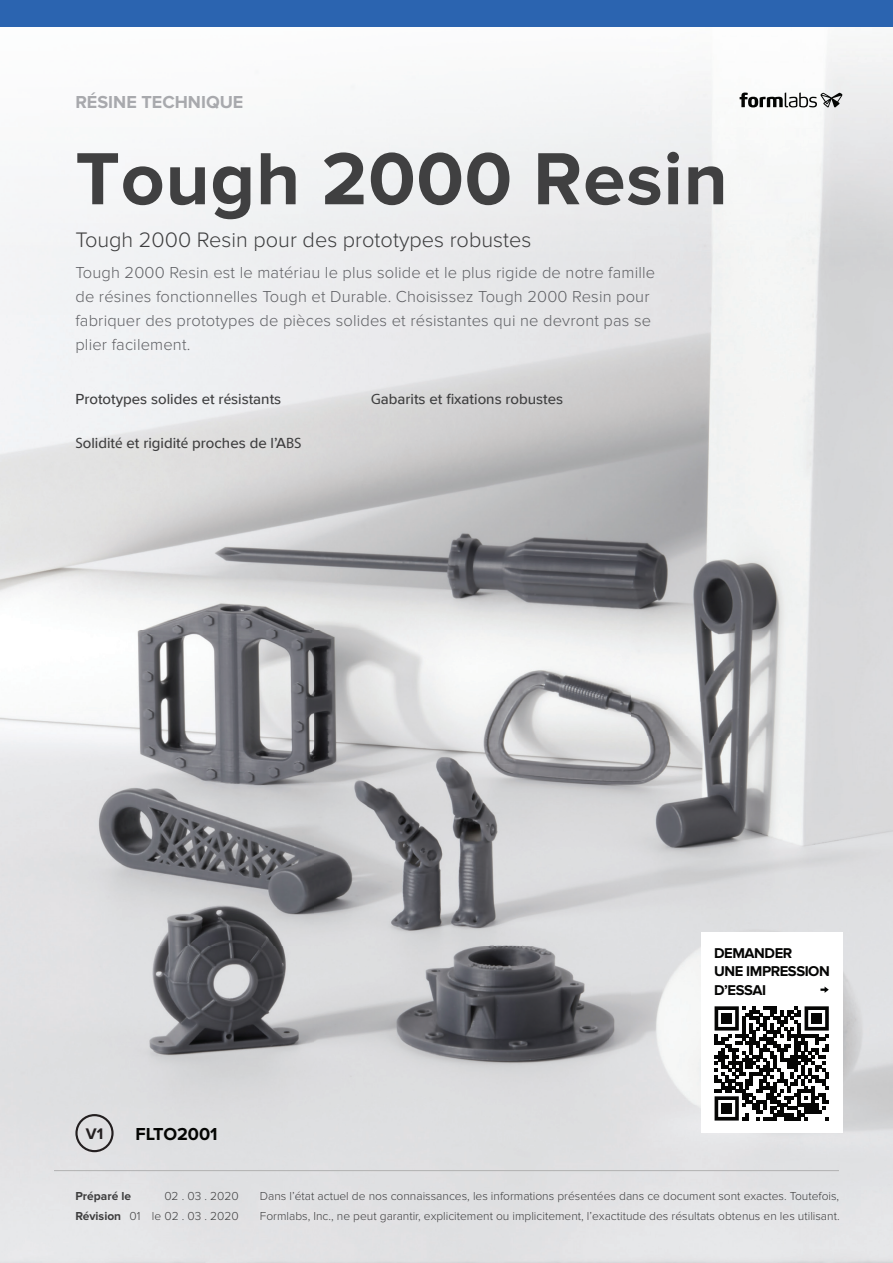
<style>
.page{position:relative;width:893px;height:1263px;background:#fff}
.page>*{position:absolute;margin:0;border:0;box-sizing:border-box;transform-origin:0 0}
.t1{font:700 76.5px "Proxima Nova";letter-spacing:.01em;color:#404041}
.t2{font:300 21.75px "Proxima Nova";color:#3e3e3f}
.t3{font:700 18px "Proxima Nova";color:#a8a9ad}
.t4{font:700 18px "Proxima Nova";color:#040503}
.t5{font:300 16.5px/24px "Proxima Nova";letter-spacing:.01em;color:#606165}
.t6{font:700 15.9px "Proxima Nova";color:#231f20}
.t7{font:500 15px "Proxima Nova";color:#3e3e3f}
.t8{font:700 14.7px/18.1px "Proxima Nova";letter-spacing:-.03em;color:#050504}
.t9{font:300 12px/19.5px "Proxima Nova";color:#3e3e3f}
.t10{font:700 12px "Proxima Nova";color:#3e3e3f}
.s1{font-family:"Myriad Pro";font-weight:400}
.s2{font-weight:700}
</style>
<div class="page">
<img style="left:0;top:49px;width:893px;height:1214px">
<div style="left:0;top:0;width:893px;height:27px;background:#2b64b0"></div>
<svg style="left:740px;top:92px;width:102px;height:16px"></svg>
<div style="left:701px;top:933px;width:141px;height:200px;background:#fff"></div>
<svg style="left:820px;top:986px;width:9px;height:7px"></svg>
<svg style="left:715px;top:1006px;width:114px;height:114px"></svg>
<div style="left:721px;top:1013px;width:11px;height:11px;background:#050504"></div>
<div style="left:811px;top:1013px;width:11px;height:11px;background:#050504"></div>
<div style="left:721px;top:1103px;width:11px;height:11px;background:#050504"></div>
<hr style="left:54px;top:1170px;width:785px;height:1px;background:#b1b1b1">
<svg style="left:75px;top:1114px;width:39px;height:38px"></svg>
<h3 class="t3" style="left:75px;top:92px;width:170px">RÉSINE TECHNIQUE</h3>
<h1 class="t1" style="left:75px;top:135px;width:654px">Tough 2000 Resin</h1>
<h2 class="t2" style="left:75px;top:227px;width:458px">Tough 2000 Resin pour des prototypes robustes</h2>
<p class="t5" style="left:75px;top:260px;width:581px">Tough 2000 Resin est le matériau le plus solide et le plus rigide de notre famille de résines fonctionnelles Tough et Durable. Choisissez Tough 2000 Resin pour fabriquer des prototypes de pièces solides et résistantes qui ne devront pas se plier facilement.</p>
<p class="t7" style="left:75px;top:393px;width:207px">Prototypes solides et r<span class="s1">é</span>sistants</p>
<p class="t7" style="left:371px;top:393px;width:194px"><span class="s1">G</span>abarits et fixations robustes</p>
<p class="t7" style="left:75px;top:437px;width:228px"><span class="s1">S</span>olidit<span class="s1">é</span> et rigidit<span class="s1">é</span> proches de l’A<span class="s1">BS</span></p>
<h3 class="t6" style="left:86px;top:1125px;width:19px">V1</h3>
<h3 class="t4" style="left:135px;top:1124px;width:84px">FLTO2001</h3>
<p class="t8" style="left:714px;top:945px;width:117px">DEMANDER<br>UNE IMPRESSION<br>D’ESSAI</p>
<p class="t10" style="left:75px;top:1189px;width:57px">Préparé le</p>
<p class="t9" style="left:75px;top:1187px;width:165px;text-align:right">02 . 03 . 2020<br><span class="s2">Révision</span> 01 le 02 . 03 . 2020</p>
<p class="t9" style="left:260px;top:1187px;width:581px">Dans l’état actuel de nos connaissances, les informations présentées dans ce document sont exactes. Toutefois,<br>Formlabs, Inc., ne peut garantir, explicitement ou implicitement, l’exactitude des résultats obtenus en les utilisant.</p>
</div>
